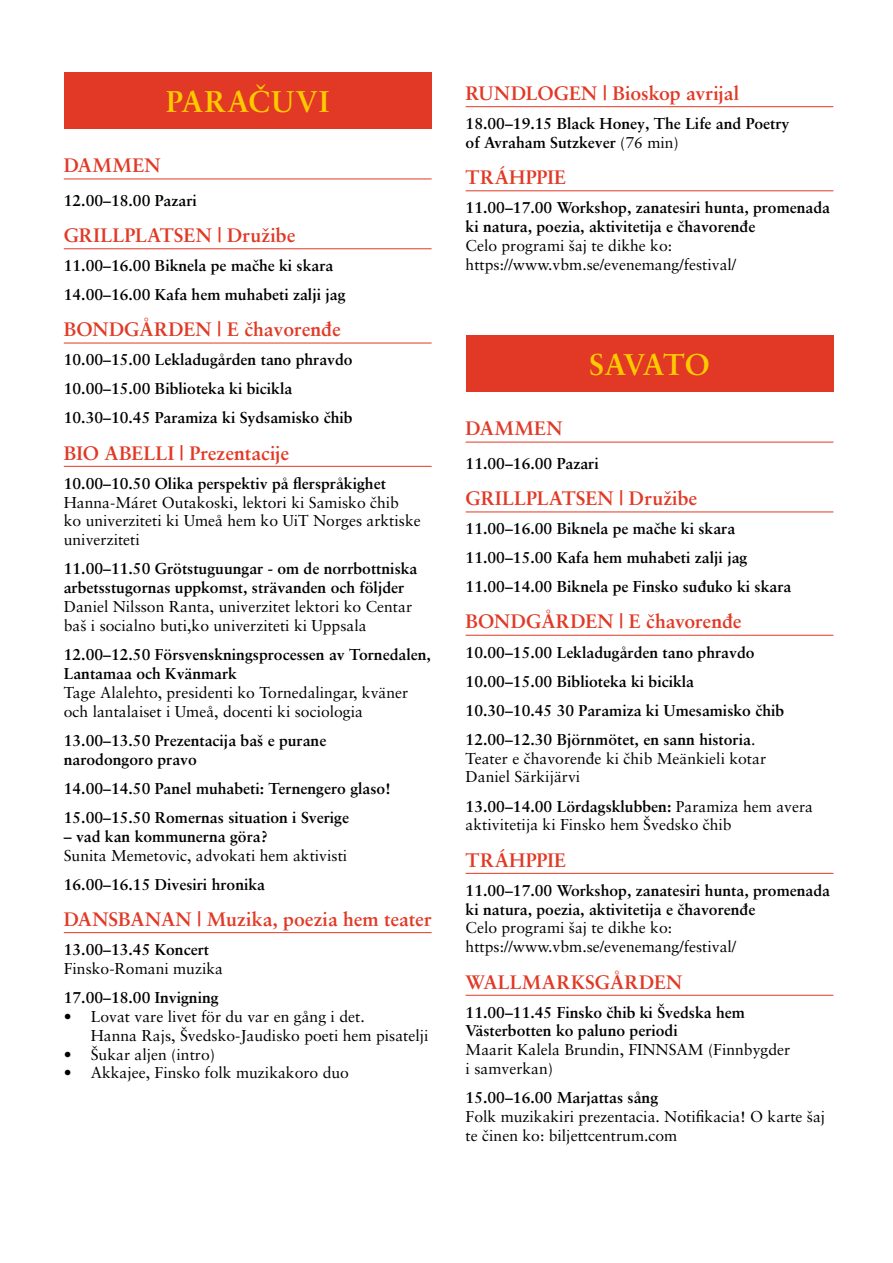
<style>
.page{position:relative;width:893px;height:1263px;background:#fff}
.page>*{position:absolute;margin:0;border:0;box-sizing:border-box;transform-origin:0 0}
.Dag{font:700 30px "Sabon LT Pro";letter-spacing:.045em;color:#ffcb00}
.Dag-2{font:700 30px "Sabon LT Pro";letter-spacing:.005em;color:#ffcb00}
.Plats{font:700 19.5px "Sabon LT Pro";letter-spacing:.005em;color:#e13926}
.Tid{font:700 15.75px/18.9px "Sabon LT Pro";color:#000}
.Bröd{font:15.75px/18.9px "Sabon LT Pro";color:#000}
.Bröd-2{font:700 15.75px/18.9px "Sabon LT Pro";color:#000}
.Tid-2{font:15.75px/18.9px "Sabon LT Pro";color:#000}
.Titel{font:700 15.75px "Sabon LT Pro";color:#000}
.s1{font-weight:400}
.s2{font-weight:700}
</style>
<div class="page">
<div style="left:64px;top:72px;width:368px;height:57px;background:#e13926"></div>
<hr style="left:64px;top:179px;width:368px;height:1px;background:#e13926">
<hr style="left:64px;top:248px;width:368px;height:1px;background:#e13926">
<hr style="left:64px;top:343px;width:368px;height:1px;background:#e13926">
<hr style="left:64px;top:466px;width:368px;height:1px;background:#e13926">
<hr style="left:64px;top:932px;width:368px;height:1px;background:#e13926">
<hr style="left:466px;top:106px;width:367px;height:1px;background:#e13926">
<hr style="left:466px;top:190px;width:367px;height:1px;background:#e13926">
<div style="left:466px;top:335px;width:367px;height:57px;background:#e13926"></div>
<hr style="left:466px;top:442px;width:367px;height:1px;background:#e13926">
<hr style="left:466px;top:512px;width:367px;height:1px;background:#e13926">
<hr style="left:466px;top:635px;width:367px;height:1px;background:#e13926">
<hr style="left:466px;top:873px;width:367px;height:1px;background:#e13926">
<hr style="left:466px;top:995px;width:367px;height:1px;background:#e13926">
<p class="Dag" style="left:166px;top:83px;width:164px">PARAČUVI</p>
<p class="Plats" style="left:64px;top:153px;width:99px">DAMMEN</p>
<p class="Bröd-2" style="left:64px;top:190px;width:135px">12.00–18.00 Pazari</p>
<p class="Plats" style="left:64px;top:223px;width:233px">GRILLPLATSEN | Družibe</p>
<p class="Bröd-2" style="left:64px;top:256px;width:271px">11.00–16.00 Biknela pe mačhe ki skara</p>
<p class="Bröd-2" style="left:64px;top:285px;width:283px">14.00–16.00 Kafa hem muhabeti zalji jag</p>
<p class="Plats" style="left:64px;top:317px;width:278px">BONDGÅRDEN | E čhavorenđe</p>
<p class="Tid" style="left:64px;top:350px;width:290px">10.00–15.00 Lekladugården tano phravdo</p>
<p class="Tid" style="left:64px;top:379px;width:230px">10.00–15.00 Biblioteka ki bicikla</p>
<p class="Tid" style="left:64px;top:408px;width:290px">10.30–10.45 Paramiza ki Sydsamisko čhib</p>
<p class="Plats" style="left:64px;top:440px;width:227px">BIO ABELLI | Prezentacije</p>
<p class="Tid" style="left:64px;top:473px;width:324px">10.00–10.50 Olika perspektiv på flerspråkighet</p>
<p class="Bröd" style="left:64px;top:492px;width:359px">Hanna-Máret Outakoski, lektori ki Samisko čhib<br>ko univerziteti ki Umeå hem ko UiT Norges arktiske univerziteti</p>
<p class="Tid" style="left:64px;top:559px;width:355px">11.00–11.50 Grötstuguungar - om de norrbottniska arbetsstugornas uppkomst, strävanden och följder</p>
<p class="Bröd" style="left:64px;top:597px;width:350px">Daniel Nilsson Ranta, univerzitet lektori ko Centar baš i socialno buti,ko univerziteti ki Uppsala</p>
<p class="Tid" style="left:64px;top:645px;width:369px">12.00–12.50 Försvenskningsprocessen av Tornedalen,<br>Lantamaa och Kvänmark</p>
<p class="Bröd" style="left:64px;top:683px;width:346px">Tage Alalehto, presidenti ko Tornedalingar, kväner och lantalaiset i Umeå, docenti ki sociologia</p>
<p class="Tid" style="left:64px;top:730px;width:264px">13.00–13.50 Prezentacija baš e purane narodongoro pravo</p>
<p class="Tid" style="left:64px;top:778px;width:328px">14.00–14.50 Panel muhabeti: Ternengero glaso!</p>
<p class="Tid" style="left:64px;top:807px;width:287px">15.00–15.50 Romernas situation i Sverige</p>
<p class="Tid" style="left:64px;top:826px;width:205px">– vad kan kommunerna göra?</p>
<p class="Bröd" style="left:64px;top:845px;width:285px">Sunita Memetovic, advokati hem aktivisti</p>
<p class="Tid" style="left:64px;top:874px;width:203px">16.00–16.15 Divesiri hronika</p>
<p class="Plats" style="left:64px;top:907px;width:369px">DANSBANAN | Muzika, poezia hem teater</p>
<p class="Bröd-2" style="left:64px;top:939px;width:147px">13.00–13.45 Koncert</p>
<p class="Bröd" style="left:64px;top:958px;width:161px">Finsko-Romani muzika</p>
<p class="Titel" style="left:64px;top:987px;width:156px">17.00–18.00 Invigning</p>
<p class="Bröd" style="left:91px;top:1006px;width:339px;text-indent:-27px">• Lovat vare livet för du var en gång i det.<br>Hanna Rajs, Švedsko-Jaudisko poeti hem pisatelji</p>
<p class="Bröd" style="left:64px;top:1044px;width:153px">• Šukar aljen (intro)</p>
<p class="Bröd" style="left:64px;top:1063px;width:287px">• Akkajee, Finsko folk muzikakoro duo</p>
<p class="Plats" style="left:466px;top:81px;width:275px">RUNDLOGEN | Bioskop avrijal</p>
<p class="Tid" style="left:466px;top:114px;width:325px">18.00–19.15 Black Honey, The Life and Poetry of Avraham Sutzkever <span class="s1">(76 min)</span></p>
<p class="Plats" style="left:466px;top:165px;width:102px">TRÁHPPIE</p>
<p class="Bröd-2" style="left:466px;top:198px;width:366px">11.00–17.00 Workshop, zanatesiri hunta, promenada ki natura, poezia, aktivitetija e čhavorenđe</p>
<p class="Bröd" style="left:466px;top:236px;width:208px">Celo programi šaj te dikhe ko:</p>
<p class="Bröd" style="left:466px;top:254px;width:272px">https://www.vbm.se/evenemang/festival/</p>
<p class="Dag-2" style="left:589px;top:346px;width:122px">SAVATO</p>
<p class="Plats" style="left:466px;top:416px;width:99px">DAMMEN</p>
<p class="Tid" style="left:466px;top:454px;width:135px">11.00–16.00 Pazari</p>
<p class="Plats" style="left:466px;top:486px;width:233px">GRILLPLATSEN | Družibe</p>
<p class="Tid" style="left:466px;top:519px;width:271px">11.00–16.00 Biknela pe mačhe ki skara</p>
<p class="Tid" style="left:466px;top:548px;width:283px">11.00–15.00 Kafa hem muhabeti zalji jag</p>
<p class="Tid" style="left:466px;top:577px;width:327px">11.00–14.00 Biknela pe Finsko suđuko ki skara</p>
<p class="Plats" style="left:466px;top:609px;width:277px">BONDGÅRDEN | E čhavorenđe</p>
<p class="Tid" style="left:466px;top:642px;width:290px">10.00–15.00 Lekladugården tano phravdo</p>
<p class="Tid" style="left:466px;top:671px;width:230px">10.00–15.00 Biblioteka ki bicikla</p>
<p class="Tid" style="left:466px;top:700px;width:320px">10.30–10.45 30 Paramiza ki Umesamisko čhib</p>
<p class="Tid" style="left:466px;top:729px;width:291px">12.00–12.30 Björnmötet, en sann historia<span class="s1">.</span></p>
<p class="Tid-2" style="left:466px;top:748px;width:302px">Teater e čhavorenđe ki čhib Meänkieli kotar<br>Daniel Särkijärvi</p>
<p class="Tid-2" style="left:466px;top:796px;width:349px"><span class="s2">13.00–14.00 Lördagsklubben:</span> Paramiza hem avera aktivitetija ki Finsko hem Švedsko čhib</p>
<p class="Plats" style="left:466px;top:847px;width:102px">TRÁHPPIE</p>
<p class="Bröd-2" style="left:466px;top:880px;width:366px">11.00–17.00 Workshop, zanatesiri hunta, promenada ki natura, poezia, aktivitetija e čhavorenđe</p>
<p class="Bröd" style="left:466px;top:918px;width:208px">Celo programi šaj te dikhe ko:</p>
<p class="Bröd" style="left:466px;top:937px;width:272px">https://www.vbm.se/evenemang/festival/</p>
<p class="Plats" style="left:466px;top:969px;width:218px">WALLMARKSGÅRDEN</p>
<p class="Tid" style="left:466px;top:1002px;width:281px">11.00–11.45 Finsko čhib ki Švedska hem<br>Västerbotten ko paluno periodi</p>
<p class="Bröd" style="left:466px;top:1040px;width:326px">Maarit Kalela Brundin, FINNSAM (Finnbygder i samverkan)</p>
<p class="Tid" style="left:466px;top:1088px;width:194px">15.00–16.00 Marjattas sång</p>
<p class="Bröd" style="left:466px;top:1107px;width:361px">Folk muzikakiri prezentacia. Notifikacia! O karte šaj te činen ko: biljettcentrum.com</p>
</div>
